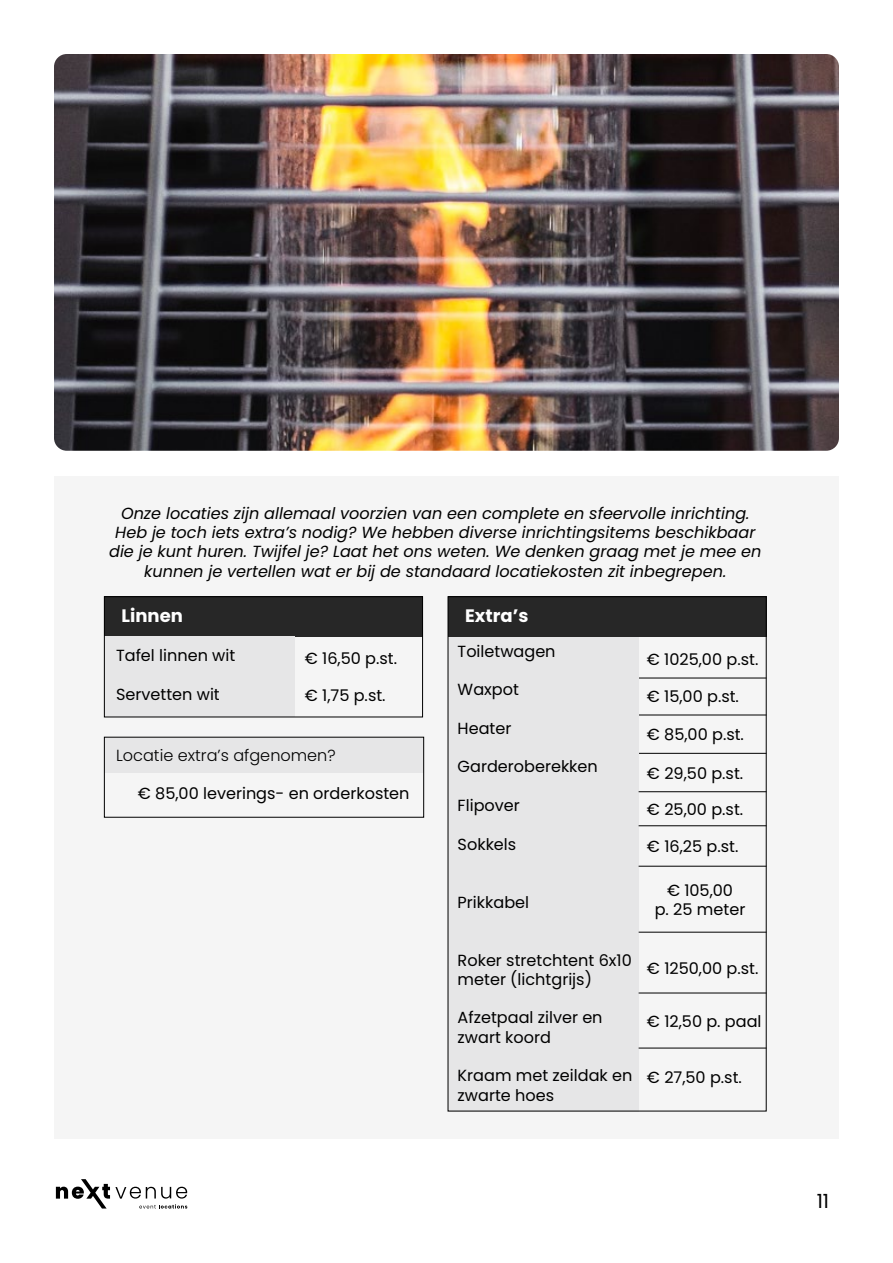
<style>
.page{position:relative;width:893px;height:1263px;background:#fff}
.page>*{position:absolute;margin:0;border:0;box-sizing:border-box;transform-origin:0 0}
.t1{font:19.5px "Poppins";color:#000}
.t2{font:700 18px "Poppins";color:#fff}
.t3{font:16.05px/19.4px "Poppins";color:#000}
.t4{font:italic 16.05px/19.4px "Poppins";color:#000;text-align:center}
.t5{font:300 16.05px "Poppins";color:#000}
</style>
<div class="page">
<svg style="left:56px;top:1179px;width:131px;height:29px"></svg>
<img style="left:54px;top:54px;width:785px;height:397px">
<div style="left:54px;top:476px;width:785px;height:662px;background:#f5f5f5"></div>
<div style="left:104px;top:596px;width:319px;height:41px;background:#272727"></div>
<div style="left:104px;top:637px;width:191px;height:80px;background:#e6e6e7"></div>
<div style="left:104px;top:596px;width:319px;height:121px;border:1px solid #000"></div>
<hr style="left:639px;top:678px;width:127px;height:1px;background:#000">
<hr style="left:639px;top:715px;width:127px;height:1px;background:#000">
<hr style="left:639px;top:753px;width:127px;height:1px;background:#000">
<div style="left:448px;top:596px;width:318px;height:41px;background:#272727"></div>
<div style="left:448px;top:637px;width:191px;height:474px;background:#e6e6e7"></div>
<div style="left:448px;top:596px;width:318px;height:515px;border:1px solid #000"></div>
<hr style="left:639px;top:791px;width:127px;height:1px;background:#000">
<hr style="left:639px;top:825px;width:127px;height:1px;background:#000">
<hr style="left:639px;top:866px;width:127px;height:1px;background:#000">
<hr style="left:639px;top:932px;width:127px;height:1px;background:#000">
<hr style="left:639px;top:993px;width:127px;height:1px;background:#000">
<hr style="left:639px;top:1048px;width:127px;height:1px;background:#000">
<div style="left:104px;top:737px;width:320px;height:35px;background:#e6e6e7"></div>
<p class="t4" style="left:109px;top:503px;width:654px">Onze locaties zijn allemaal voorzien van een complete en sfeervolle inrichting.<br>Heb je toch iets extra’s nodig? We hebben diverse inrichtingsitems beschikbaar die je kunt huren. Twijfel je? Laat het ons weten. We denken graag met je mee en kunnen je vertellen wat er bij de standaard locatiekosten zit inbegrepen.</p>
<p class="t2" style="left:122px;top:605px;width:63px">Linnen</p>
<p class="t3" style="left:116px;top:646px;width:121px">Tafel linnen wit</p>
<p class="t3" style="left:116px;top:684px;width:105px">Servetten wit</p>
<p class="t2" style="left:465px;top:605px;width:65px">Extra’s</p>
<p class="t3" style="left:458px;top:641px;width:99px">Toiletwagen</p>
<p class="t3" style="left:458px;top:680px;width:63px">Waxpot</p>
<p class="t3" style="left:458px;top:719px;width:55px">Heater</p>
<p class="t3" style="left:458px;top:757px;width:142px">Garderoberekken</p>
<p class="t3" style="left:458px;top:796px;width:64px">Flipover</p>
<p class="t3" style="left:458px;top:834px;width:60px">Sokkels</p>
<p class="t3" style="left:305px;top:649px;width:94px">€ 16,50 p.st.</p>
<p class="t3" style="left:305px;top:685px;width:82px">€ 1,75 p.st.</p>
<p class="t3" style="left:647px;top:650px;width:113px">€ 1025,00 p.st.</p>
<p class="t3" style="left:647px;top:686px;width:94px">€ 15,00 p.st.</p>
<p class="t3" style="left:647px;top:725px;width:99px">€ 85,00 p.st.</p>
<p class="t5" style="left:116px;top:746px;width:221px">Locatie extra’s afgenomen?</p>
<p class="t3" style="left:138px;top:784px;width:273px">€ 85,00 leverings- en orderkosten</p>
<p class="t3" style="left:647px;top:764px;width:98px">€ 29,50 p.st.</p>
<p class="t3" style="left:647px;top:800px;width:98px">€ 25,00 p.st.</p>
<p class="t3" style="left:647px;top:836px;width:93px">€ 16,25 p.st.</p>
<p class="t3" style="left:655px;top:881px;width:92px;text-align:center">€ 105,00<br>p. 25 meter</p>
<p class="t3" style="left:458px;top:892px;width:73px">Prikkabel</p>
<p class="t3" style="left:458px;top:950px;width:176px">Roker stretchtent 6x10 meter (lichtgrijs)</p>
<p class="t3" style="left:458px;top:1008px;width:146px">Afzetpaal zilver en zwart koord</p>
<p class="t3" style="left:458px;top:1066px;width:176px">Kraam met zeildak en zwarte hoes</p>
<p class="t3" style="left:647px;top:958px;width:113px">€ 1250,00 p.st.</p>
<p class="t3" style="left:647px;top:1012px;width:116px">€ 12,50 p. paal</p>
<p class="t3" style="left:647px;top:1068px;width:96px">€ 27,50 p.st.</p>
<p class="t1" style="left:817px;top:1189px;width:14px">11</p>
</div>
